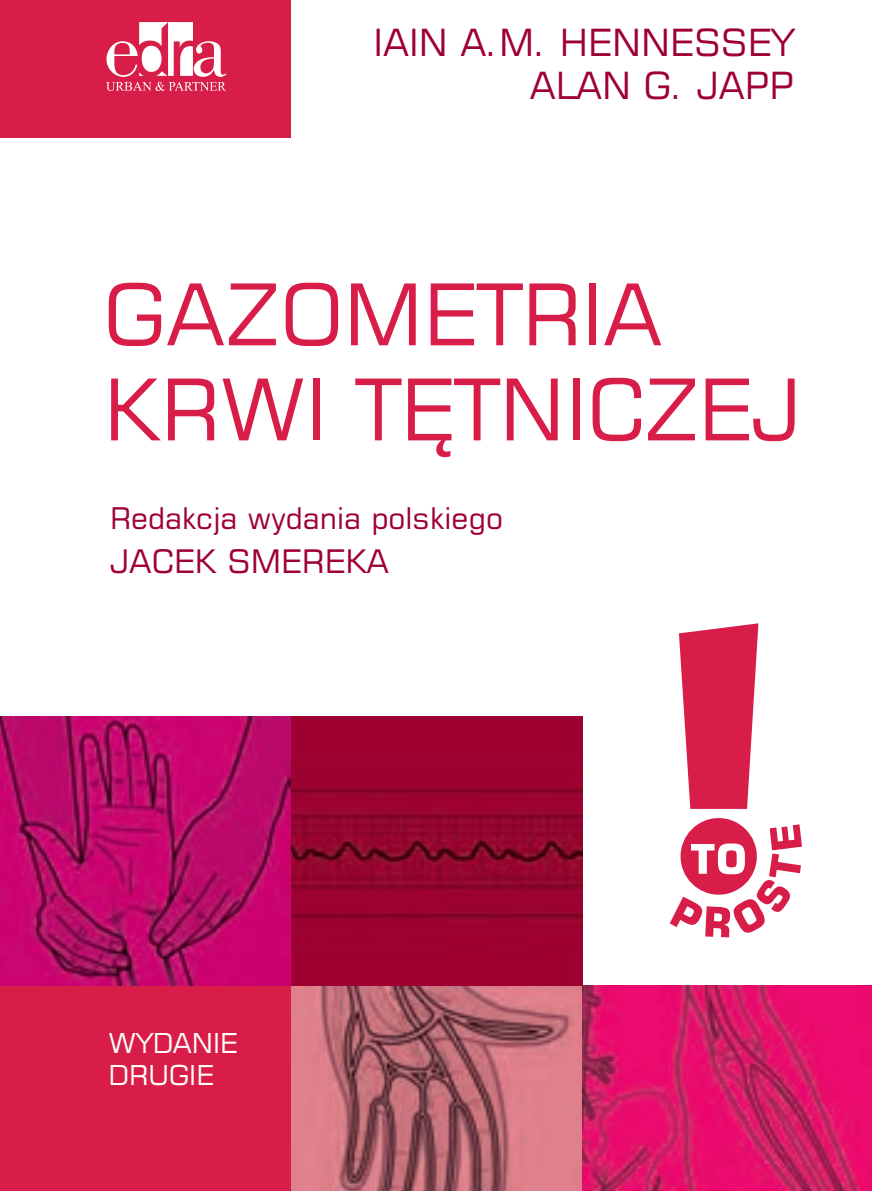
<style>
.page{position:relative;width:872px;height:1191px;background:#fff}
.page>*{position:absolute;margin:0;border:0;box-sizing:border-box;transform-origin:0 0}
.t1{font:85px/95px "Square 721 EU";color:#d81e48}
.t2{font:37.5px/42.5px "Square 721 EU";color:#9e0131;text-align:right}
.t3{font:32.5px "Square 721 EU";color:#9e0131}
.t4{font:30px "Square 721 EU";color:#9e0131}
.t5{font:27.5px/32.5px "Square 721 EU";color:#fff}
</style>
<div class="page">
<div style="left:0;top:0;width:291px;height:138px;background:#d81e48"></div>
<div style="left:0;top:985px;width:291px;height:206px;background:#d81e48"></div>
<img style="left:291px;top:985px;width:291px;height:206px">
<svg style="left:582px;top:985px;width:290px;height:206px;background:#d81568"></svg>
<img style="left:1px;top:716px;width:290px;height:269px">
<svg style="left:291px;top:716px;width:291px;height:269px;background:#96032e"></svg>
<div style="left:680px;top:818px;width:77px;height:76px;background:#d81e48;border-radius:50%"></div>
<svg style="left:679px;top:623px;width:79px;height:186px"></svg>
<svg style="left:669px;top:824px;width:133px;height:113px"></svg>
<svg style="left:106px;top:22px;width:120px;height:69px"></svg>
<hr style="left:0;top:985px;width:1px;height:206px;background:#ec096d">
<hr style="left:0;top:716px;width:1px;height:269px;background:#9e0131">
<p class="t2" style="left:374px;top:25px;width:422px">IAIN A.M. HENNESSEY<br>ALAN G. JAPP</p>
<h1 class="t1" style="left:104px;top:275px;width:699px">GAZOMETRIA<br>KRWI TĘTNICZEJ</h1>
<p class="t4" style="left:110px;top:507px;width:394px">Redakcja wydania polskiego</p>
<p class="t3" style="left:110px;top:549px;width:280px">JACEK SMEREKA</p>
<p class="t5" style="left:109px;top:1029px;width:131px">WYDANIE<br>DRUGIE</p>
</div>
